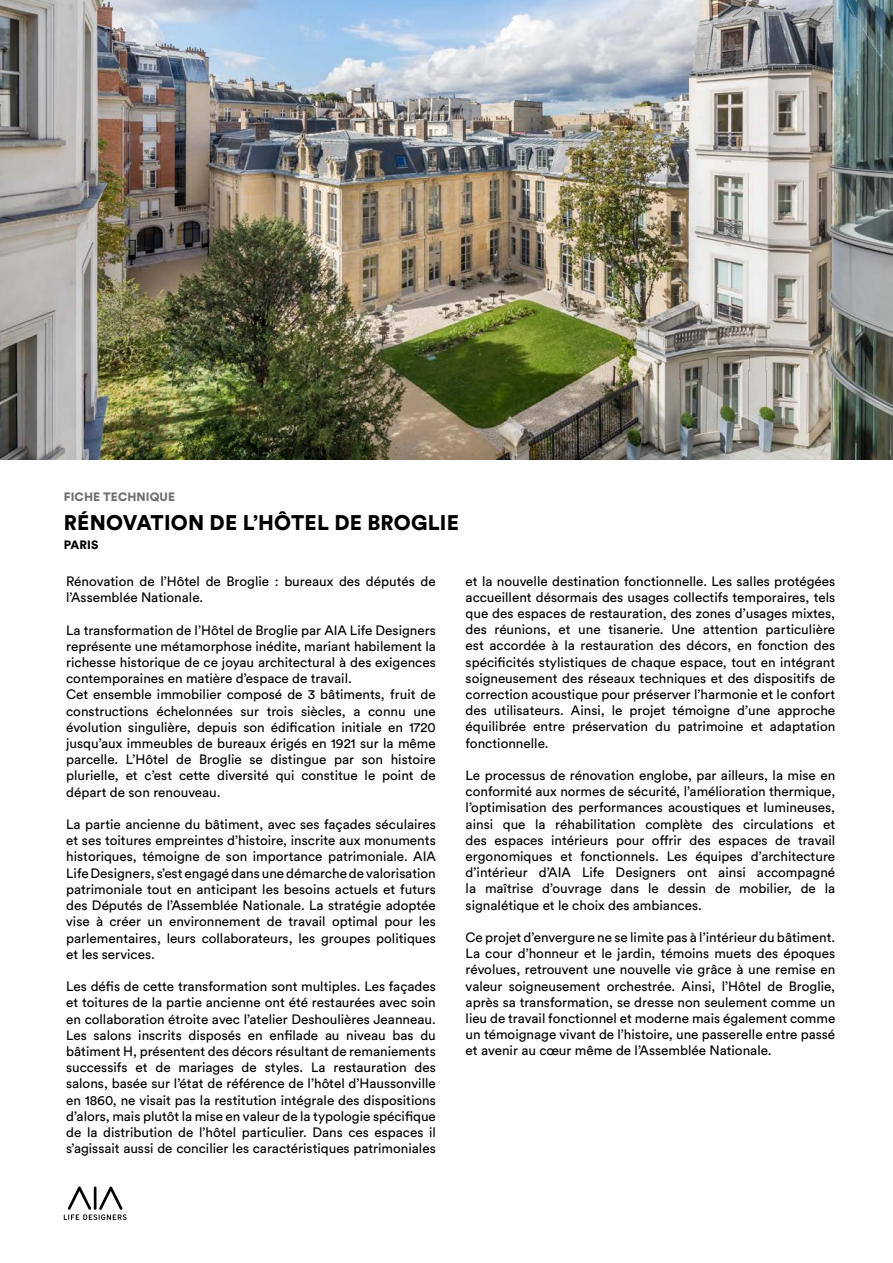
<style>
.page{position:relative;width:893px;height:1263px;background:#fff}
.page>*{position:absolute;margin:0;border:0;box-sizing:border-box;transform-origin:0 0}
.t1{font:900 21px "Circular Pro";letter-spacing:.01em;color:#000}
.t2{font:13.5px/16.2px "Circular Pro";color:#000;text-align:justify}
.t3{font:900 12px "Circular Pro";letter-spacing:.01em;color:#6f6f6f}
.t4{font:900 12px "Circular Pro";letter-spacing:.01em;color:#000}
</style>
<div class="page">
<svg style="left:64px;top:1186px;width:63px;height:34px"></svg>
<img style="left:0;top:0;width:893px;height:459px">
<p class="t3" style="left:64px;top:488px;width:113px">FICHE TECHNIQUE</p>
<h1 class="t1" style="left:64px;top:508px;width:397px">RÉNOVATION DE L’HÔTEL DE BROGLIE</h1>
<p class="t4" style="left:64px;top:537px;width:36px">PARIS</p>
<p class="t2" style="left:66px;top:573px;width:371px">Rénovation de l’Hôtel de Broglie : bureaux des députés de l’Assemblée Nationale.</p>
<p class="t2" style="left:66px;top:621px;width:371px;text-align:left">La transformation de l’Hôtel de Broglie par AIA Life Designers représente une métamorphose inédite, mariant habilement la richesse historique de ce joyau architectural à des exigences contemporaines en matière d’espace de travail.<br>Cet ensemble immobilier composé de 3 bâtiments, fruit de constructions échelonnées sur trois siècles, a connu une évolution singulière, depuis son édification initiale en 1720 jusqu’aux immeubles de bureaux érigés en 1921 sur la même parcelle. L’Hôtel de Broglie se distingue par son histoire plurielle, et c’est cette diversité qui constitue le point de départ de son renouveau.</p>
<p class="t2" style="left:66px;top:816px;width:371px">La partie ancienne du bâtiment, avec ses façades séculaires et ses toitures empreintes d’histoire, inscrite aux monuments historiques, témoigne de son importance patrimoniale. AIA Life Designers, s’est engagé dans une démarche de valorisation patrimoniale tout en anticipant les besoins actuels et futurs des Députés de l’Assemblée Nationale. La stratégie adoptée vise à créer un environnement de travail optimal pour les parlementaires, leurs collaborateurs, les groupes politiques et les services.</p>
<p class="t2" style="left:66px;top:978px;width:371px">Les défis de cette transformation sont multiples. Les façades et toitures de la partie ancienne ont été restaurées avec soin en collaboration étroite avec l’atelier Deshoulières Jeanneau.<br>Les salons inscrits disposés en enfilade au niveau bas du bâtiment H, présentent des décors résultant de remaniements successifs et de mariages de styles. La restauration des salons, basée sur l’état de référence de l’hôtel d’Haussonville en 1860, ne visait pas la restitution intégrale des dispositions d’alors, mais plutôt la mise en valeur de la typologie spécifique de la distribution de l’hôtel particulier. Dans ces espaces il s’agissait aussi de concilier les caractéristiques patrimoniales</p>
<p class="t2" style="left:466px;top:572px;width:371px">et la nouvelle destination fonctionnelle. Les salles protégées accueillent désormais des usages collectifs temporaires, tels que des espaces de restauration, des zones d’usages mixtes, des réunions, et une tisanerie. Une attention particulière est accordée à la restauration des décors, en fonction des spécificités stylistiques de chaque espace, tout en intégrant soigneusement des réseaux techniques et des dispositifs de correction acoustique pour préserver l’harmonie et le confort des utilisateurs. Ainsi, le projet témoigne d’une approche équilibrée entre préservation du patrimoine et adaptation fonctionnelle.</p>
<p class="t2" style="left:466px;top:767px;width:371px">Le processus de rénovation englobe, par ailleurs, la mise en conformité aux normes de sécurité, l’amélioration thermique, l’optimisation des performances acoustiques et lumineuses, ainsi que la réhabilitation complète des circulations et des espaces intérieurs pour offrir des espaces de travail ergonomiques et fonctionnels. Les équipes d’architecture d’intérieur d’AIA Life Designers ont ainsi accompagné la maîtrise d’ouvrage dans le dessin de mobilier, de la signalétique et le choix des ambiances.</p>
<p class="t2" style="left:466px;top:929px;width:371px">Ce projet d’envergure ne se limite pas à l’intérieur du bâtiment.<br>La cour d’honneur et le jardin, témoins muets des époques révolues, retrouvent une nouvelle vie grâce à une remise en valeur soigneusement orchestrée. Ainsi, l’Hôtel de Broglie, après sa transformation, se dresse non seulement comme un lieu de travail fonctionnel et moderne mais également comme un témoignage vivant de l’histoire, une passerelle entre passé et avenir au cœur même de l’Assemblée Nationale.</p>
</div>
